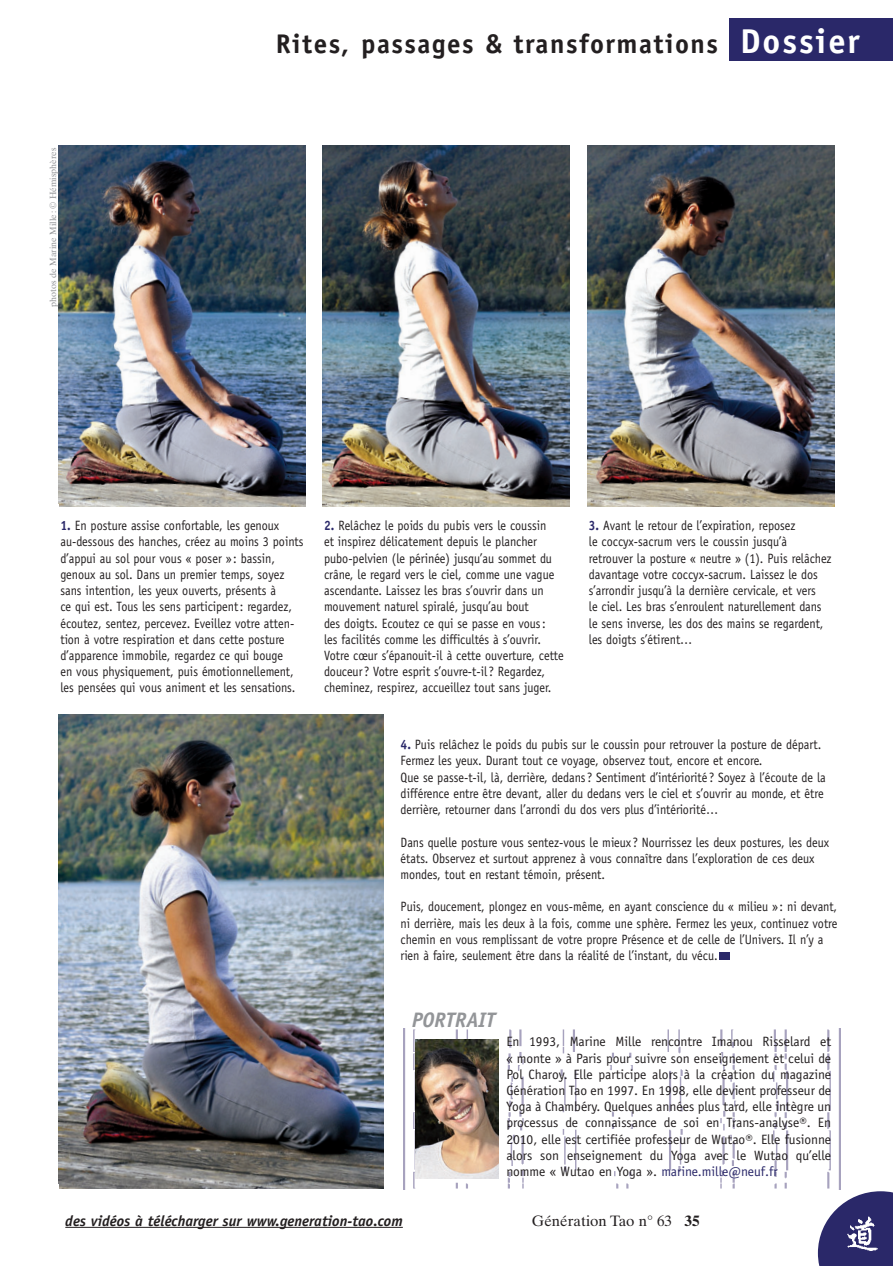
<style>
.page{position:relative;width:893px;height:1266px;background:#fff}
.page>*{position:absolute;margin:0;border:0;box-sizing:border-box;transform-origin:0 0}
.t1{font:700 27px "Officina Sans";letter-spacing:.055em;color:#231f20}
.t2{font:italic 700 21px "Officina Sans";color:#939598}
.t3{font:italic 700 15px "Officina Sans";color:#231f20}
.t4{font:15px "Times Ten";color:#231f20}
.t5{font:13.5px/16.2px "Officina Sans";color:#231f20;scale:.9 1}
.t6{font:13.5px/16.2px "Officina Sans";color:#231f20;text-align:justify}
.t7{font:9px "Times Ten";color:#939598}
.s1{font-size:34.5px;color:#fff}
.s2{font-weight:700;color:#2a2869}
.s3{color:#2a2869}
.s4{font-weight:700}
</style>
<div class="page">
<svg style="left:818px;top:1191px;width:75px;height:74px"></svg>
<img style="left:847px;top:1214px;width:32px;height:38px">
<div style="left:729px;top:18px;width:164px;height:43px;background:#2a2869"></div>
<hr style="left:65px;top:1226px;width:338px;height:1px;background:#231f20">
<img style="left:587px;top:146px;width:247px;height:360px">
<img style="left:59px;top:715px;width:324px;height:473px">
<img style="left:323px;top:146px;width:246px;height:360px">
<img style="left:59px;top:146px;width:247px;height:360px">
<div style="left:719px;top:952px;width:11px;height:7px;background:#2a2869"></div>
<img style="left:404px;top:1028px;width:436px;height:161px">
<img style="left:415px;top:1038px;width:84px;height:140px">
<p class="t7" style="left:50px;top:306px;width:160px;rotate:-90deg">photos de Marine Mille : © Hémisphères</p>
<h1 class="t1" style="left:276px;top:33px;width:585px">Rites, passages &amp; transformations <span class="s1">Dossier</span></h1>
<p class="t5" style="left:60px;top:518px;width:272px"><span class="s2">1.</span> En posture assise confortable, les genoux au-dessous des hanches, créez au moins 3 points d’appui au sol pour vous « poser »: bassin, genoux au sol. Dans un premier temps, soyez sans intention, les yeux ouverts, présents à<br>ce qui est. Tous les sens participent: regardez, écoutez, sentez, percevez. Eveillez votre atten&shy;tion à votre respiration et dans cette posture d’apparence immobile, regardez ce qui bouge<br>en vous physiquement, puis émotionnellement, les pensées qui vous animent et les sensations.</p>
<p class="t5" style="left:589px;top:518px;width:271px"><span class="s2">3.</span> Avant le retour de l’expiration, reposez<br>le coccyx-sacrum vers le coussin jusqu’à retrouver la posture « neutre » (1). Puis relâchez davantage votre coccyx-sacrum. Laissez le dos s’arrondir jusqu’à la dernière cervicale, et vers<br>le ciel. Les bras s’enroulent naturellement dans le sens inverse, les dos des mains se regardent, les doigts s’étirent…</p>
<p class="t5" style="left:324px;top:518px;width:268px"><span class="s2">2.</span> Relâchez le poids du pubis vers le coussin<br>et inspirez délicatement depuis le plancher pubo-pelvien (le périnée) jusqu’au sommet du crâne, le regard vers le ciel, comme une vague ascendante. Laissez les bras s’ouvrir dans un mouvement naturel spiralé, jusqu’au bout<br>des doigts. Ecoutez ce qui se passe en vous:<br>les facilités comme les difficultés à s’ouvrir.<br>Votre cœur s’épanouit-il à cette ouverture, cette douceur? Votre esprit s’ouvre-t-il? Regardez, cheminez, respirez, accueillez tout sans juger.</p>
<p class="t5" style="left:401px;top:737px;width:474px"><span class="s2">4.</span> Puis relâchez le poids du pubis sur le coussin pour retrouver la posture de départ.<br>Fermez les yeux. Durant tout ce voyage, observez tout, encore et encore.<br>Que se passe-t-il, là, derrière, dedans? Sentiment d’intériorité? Soyez à l’écoute de la différence entre être devant, aller du dedans vers le ciel et s’ouvrir au monde, et être derrière, retourner dans l’arrondi du dos vers plus d’intériorité…</p>
<p class="t5" style="left:401px;top:834px;width:478px">Dans quelle posture vous sentez-vous le mieux? Nourrissez les deux postures, les deux états. Observez et surtout apprenez à vous connaître dans l’exploration de ces deux mondes, tout en restant témoin, présent.</p>
<p class="t5" style="left:401px;top:899px;width:487px">Puis, doucement, plongez en vous-même, en ayant conscience du « milieu »: ni devant, ni derrière, mais les deux à la fois, comme une sphère. Fermez les yeux, continuez votre chemin en vous remplissant de votre propre Présence et de celle de l’Univers. Il n’y a rien à faire, seulement être dans la réalité de l’instant, du vécu.</p>
<h2 class="t2" style="left:412px;top:1011px;width:86px">PORTRAIT</h2>
<p class="t6" style="left:506px;top:1034px;width:326px">En 1993, Marine Mille rencontre Imanou Risselard et « monte » à Paris pour suivre son enseignement et celui de Pol Charoy. Elle participe alors à la création du magazine Génération Tao en 1997. En 1998, elle devient professeur de Yoga à Chambéry. Quelques années plus tard, elle intègre un processus de connaissance de soi en Trans-analyse®. En 2010, elle est certifiée professeur de Wutao®. Elle fusionne alors son enseignement du Yoga avec le Wutao qu’elle nomme « Wutao en Yoga ». <span class="s3">marine.mille@neuf.fr</span></p>
<p class="t3" style="left:65px;top:1214px;width:339px">des vidéos à télécharger sur www.generation-tao.com</p>
<p class="t4" style="left:532px;top:1215px;width:169px">Génération Tao n° 63 <span class="s4">35</span></p>
</div>
